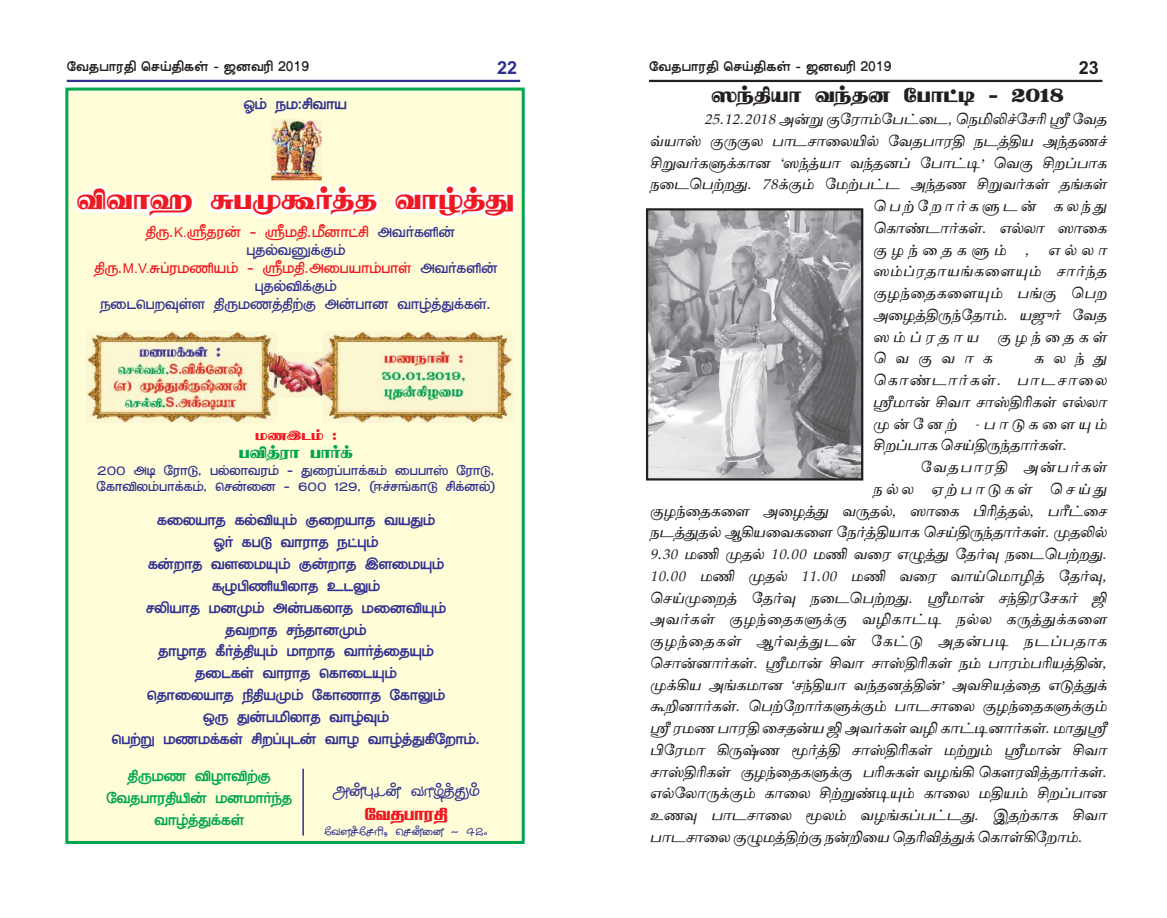
<style>
.page{position:relative;width:1167px;height:918px;background:#fff}
.page>*{position:absolute;margin:0;border:0;box-sizing:border-box;transform-origin:0 0}
.t1{font:36.6px "CHENETPLATINUM120 Normal";color:#ef1923}
.t2{font:27px "CHENETPLATINUM120 Normal";color:#241f1f}
.t3{font:24px "CHENETPLATINUM108 Normal";color:#ef1923}
.t4{font:21px "CHENETPLATINUM093 Normal";color:#313092}
.t5{font:21px "CHENETPLATINUM120 Normal";color:#00a650}
.t6{font:18px "CHENETPLATINUM120 Normal";color:#ef1923}
.t7{font:700 18px "Arial";color:#313092}
.t8{font:700 18px "Arial";color:#241f1f}
.t9{font:17.25px/21.8px "CHENETPLATINUM004 Normal";color:#241f1f;text-align:justify}
.t10{font:17.25px "CHENETPLATINUM004 Normal";letter-spacing:.04em;color:#241f1f}
.t11{font:17.25px "CHENETPLATINUM004 Normal";letter-spacing:.06em;color:#241f1f}
.t12{font:17.25px "CHENETPLATINUM004 Normal";letter-spacing:.055em;color:#241f1f}
.t13{font:17.25px "CHENETPLATINUM004 Normal";letter-spacing:.035em;color:#241f1f}
.t14{font:17.25px "CHENETPLATINUM004 Normal";letter-spacing:.175em;color:#241f1f}
.t15{font:17.25px "CHENETPLATINUM004 Normal";letter-spacing:.24em;color:#241f1f}
.t16{font:17.25px "CHENETPLATINUM004 Normal";letter-spacing:.2em;color:#241f1f}
.t17{font:17.25px "CHENETPLATINUM004 Normal";letter-spacing:.265em;color:#241f1f}
.t18{font:17.25px "CHENETPLATINUM004 Normal";letter-spacing:.1em;color:#241f1f}
.t19{font:700 16.5px/21.8px "CHENETPLATINUM005 Normal";color:#313092;text-align:center}
.t20{font:16.5px/18px "CHENETPLATINUM005 Normal";color:#313092;text-align:center}
.t21{font:16.5px/36px "CHENETPLATINUM005 Normal";color:#ef1923;text-align:center}
.t22{font:700 16.5px/21.8px "CHENETPLATINUM005 Normal";color:#00a650;text-align:center}
.t23{font:15px/16.4px "CHENETPLATINUM005 Normal";color:#313092}
.t24{font:15px "CHENETPLATINUM069 Normal";color:#241f1f}
.t25{font:15px "CHENETPLATINUM093 Normal";color:#313092}
.s1{font-family:"Arial";font-size:13.5px}
</style>
<div class="page">
<hr style="left:67px;top:80px;width:453px;height:2px;background:#313092">
<hr style="left:649px;top:80px;width:453px;height:2px;background:#241f1f">
<div style="left:65px;top:88px;width:459px;height:756px;background:#fffdd7;border:3px solid #00a650"></div>
<img style="left:271px;top:119px;width:51px;height:61px">
<img style="left:277px;top:352px;width:46px;height:46px">
<img style="left:87px;top:332px;width:190px;height:90px">
<img style="left:323px;top:332px;width:190px;height:90px">
<hr style="left:302px;top:769px;width:2px;height:67px;background:#313092">
<img style="left:649px;top:211px;width:211px;height:267px">
<div style="left:646px;top:208px;width:217px;height:273px;border:2px solid #241f1f"></div>
<p class="t24" style="left:67px;top:58px;width:244px">ÚYRTÔW¾ ÙNN¾LS - _]YÃ 2019</p>
<p class="t7" style="left:497px;top:61px;width:22px">22</p>
<p class="t24" style="left:649px;top:58px;width:244px">ÚYRTÔW¾ ÙNN¾LS - _]YÃ 2019</p>
<p class="t8" style="left:1078px;top:61px;width:22px">23</p>
<p class="t19" style="left:244px;top:94px;width:105px">KM SU:ºYÔV</p>
<h1 class="t1" style="left:77px;top:186px;width:439px">ÅYÔA ÃTÊÏOJR YÔRJÇ</h1>
<p class="t21" style="left:94px;top:215px;width:318px">¾Ì.<span class="s1">K.</span>CRWU - CU¾.ª]ÔHº ¾Ì.<span class="s1">M.V.</span>ÃLWU½VM - CU¾.AÛTVÔMTÔS</p>
<p class="t20" style="left:378px;top:224px;width:79px">AYOLÇU</p>
<p class="t20" style="left:246px;top:242px;width:100px">ÉRPYÒDÁM</p>
<p class="t20" style="left:420px;top:260px;width:79px">AYOLÇU</p>
<p class="t20" style="left:100px;top:278px;width:392px">ÉRPÅDÁM<br>SÛPÙT\ÎS[ ¾ÌUQJ¾TÁ AUTÔ] YÔRJÇDLS.</p>
<p class="t6" style="left:255px;top:428px;width:83px">UQCPM :</p>
<p class="t23" style="left:97px;top:463px;width:400px">200 A¼ ÚWÔÅ, TPXÔYWM - ÇÛWLTÔDLM ÛTTÔV ÚWÔÅ,<br>ÚLÔÅXMTÔDLM, ÙNUÛ] - 600 129, (DFNELÔÅ ºD]P)</p>
<p class="t5" style="left:239px;top:444px;width:115px">TÅJWÔ TÔOD</p>
<p class="t19" style="left:112px;top:510px;width:370px">LÛXVÔR LPÅËM ÁÛ\VÔR YVÇM<br>KO LTÅ YÔWÔR SHÉM<br>LU\ÔR Y[ÛUËM ÁU\ÔR C[ÛUËM<br>LÏÀ½ÂXÔR EPÍM<br>NÄVÔR U]ÊM AUTLXÔR UÛ]ÅËM<br>RY\ÔR NKRÔ]ÊM<br>RÔZÔR ¡OJ¾ËM UÔ\ÔR YÔOJÛRËM<br>RÛPLS YÔWÔR ÙLÔÛPËM<br>ÙRÔÛXVÔR ¿¾VÊM ÚLÔQÔR ÚLÔÍM<br>JÌ ÇUTÁXÔR YÔRÎM<br>ÙTTÑ UQUDLS º\LÉPU YÔZ YÔRJÇ¸Ú\ÔM.</p>
<p class="t22" style="left:106px;top:766px;width:187px">¾ÌUQ ÅZÔÅTÁ<br>ÚYRTÔW¾ÂU U]UÔOKR<br>YÔRJÇDLS</p>
<p class="t4" style="left:332px;top:781px;width:149px">AUÉPU YÔRJÇM</p>
<p class="t25" style="left:324px;top:825px;width:165px">ÚY[FÚNÃ, ÙNUÛ] - 42.</p>
<h3 class="t3" style="left:365px;top:803px;width:84px">úYRTôW¾</h3>
<h2 class="t2" style="left:711px;top:85px;width:354px">^K¾VÔ YKR] ÚTÔH¼ - 2018</h2>
<p class="t9" style="left:704px;top:110px;width:404px">25.12.2018 AUÑ ÁÚWÔMÚTHÛP, ÙSÁÄFÚNÃ C ÚYR</p>
<p class="t9" style="left:650px;top:132px;width:458px">QVÔV ÁÌÁX TÔPNÔÛXÂP ÚYRTÔW¾ SPJ¾V AKRQF</p>
<p class="t9" style="left:650px;top:153px;width:458px">ºÑYOLÐDLÔ] "^KJVÔ YKR]L ÚTÔH¼' ÙYÁ º\LTÔL</p>
<p class="t9" style="left:650px;top:175px;width:458px">SÛPÙTT\Ç. 78DÁM ÚUTTHP AKRQ ºÑYOLS RELS</p>
<p class="t14" style="left:873px;top:200px;width:235px">ÙTTÚ\ÔOLÐPU LXKÇ</p>
<p class="t9" style="left:873px;top:219px;width:235px">ÙLÔIPÔOLS. GPXÔ ^ÔÛL</p>
<p class="t17" style="left:873px;top:243px;width:235px">ÁZKÛRLÐM , GPXÔ</p>
<p class="t12" style="left:873px;top:265px;width:235px">^MLWRÔVELÛ[ËM NÔOKR</p>
<p class="t13" style="left:873px;top:287px;width:235px">ÁZKÛRLÛ[ËM TEÁ ÙT\</p>
<p class="t9" style="left:873px;top:306px;width:235px">AÛZJ¾ÌKÚRÔM. V_ÝO ÚYR</p>
<p class="t15" style="left:873px;top:330px;width:235px">^MLWRÔV ÁZKÛRLS</p>
<p class="t9" style="left:873px;top:349px;width:121px">ÙYÁYÔL</p>
<p class="t9" style="left:873px;top:349px;width:235px;text-indent:161px">LXKÇ ÙLÔIPÔOLS. TÔPNÔÛX CUÔU ºYÔ NÔV¾ÃLS GPXÔ ÊUÚ]T -TÔÅLÛ[ËM º\LTÔL ÙNN¾ÌKRÔOLS.</p>
<p class="t18" style="left:920px;top:461px;width:188px">ÚYRTÔW¾ AUTOLS</p>
<p class="t16" style="left:873px;top:482px;width:235px">SPX HTTÔÅLS ÙNNÇ</p>
<p class="t9" style="left:650px;top:501px;width:458px">ÁZKÛRLÛ[ AÛZJÇ YÌRP, ^ÔÛL ÀÃJRP, T¬HÛN</p>
<p class="t9" style="left:650px;top:523px;width:458px">SPJÇRP B¸VÛYLÛ[ ÚSOJ¾VÔL ÙNN¾ÌKRÔOLS. ÊRÄP</p>
<p class="t9" style="left:650px;top:545px;width:458px">9.30 U½ ÊRP 10.00 U½ YÛW GÏJÇ ÚROÎ SÛPÙTT\Ç.</p>
<p class="t9" style="left:650px;top:567px;width:458px">10.00 U½ ÊRP 11.00 U½ YÛW YÔNÙUÔÆJ ÚROÎ,</p>
<p class="t9" style="left:650px;top:588px;width:458px">ÙNNÊÛ\J ÚROÎ SÛPÙTT\Ç. CUÔU NK¾WÚNLO Ë</p>
<p class="t10" style="left:650px;top:613px;width:458px">AYOLS ÁZKÛRLÐDÁ YÆLÔH¼ SPX LÌJÇDLÛ[</p>
<p class="t11" style="left:650px;top:635px;width:458px">ÁZKÛRLS BOYJÇPU ÚLHÅ ARUT¼ SPLTRÔL</p>
<p class="t9" style="left:650px;top:654px;width:458px">ÙNÔU]ÔOLS. CUÔU ºYÔ NÔV¾ÃLS SM TÔWMTÃVJ¾U,</p>
<p class="t9" style="left:650px;top:675px;width:458px">ÊD¸V AELUÔ] "NK¾VÔ YKR]J¾U' AYºVJÛR GÅJÇD</p>
<p class="t9" style="left:650px;top:697px;width:458px">ÏÈ]ÔOLS. ÙTTÚ\ÔOLÐDÁM TÔPNÔÛX ÁZKÛRLÐDÁM</p>
<p class="t9" style="left:650px;top:719px;width:458px">C WUQ TÔW¾ ÛNRUV Ë AYOLS YÆ LÔH¼]ÔOLS. UÔÇC</p>
<p class="t9" style="left:650px;top:741px;width:458px">ÀÚWUÔ ¸ÌXQ ØOJ¾ NÔV¾ÃLS UTÑM CUÔU ºYÔ</p>
<p class="t9" style="left:650px;top:762px;width:458px">NÔV¾ÃLS ÁZKÛRLÐDÁ TÃÃLS YZE¸ ÙL[WÅJRÔOLS.</p>
<p class="t9" style="left:650px;top:784px;width:458px">GPÚXÔÌDÁM LÔÛX ºTÑI¼ËM LÔÛX U¾VM º\LTÔ]</p>
<p class="t9" style="left:650px;top:806px;width:458px">EQÎ TÔPNÔÛX ØXM YZELLTHPÇ. CRTLÔL ºYÔ</p>
<p class="t9" style="left:650px;top:828px;width:434px">TÔPNÔÛX ÁÏUJ¾TÁ SUÈÛV ÙRÃÅJÇD ÙLÔS¸Ú\ÔM.</p>
</div>
